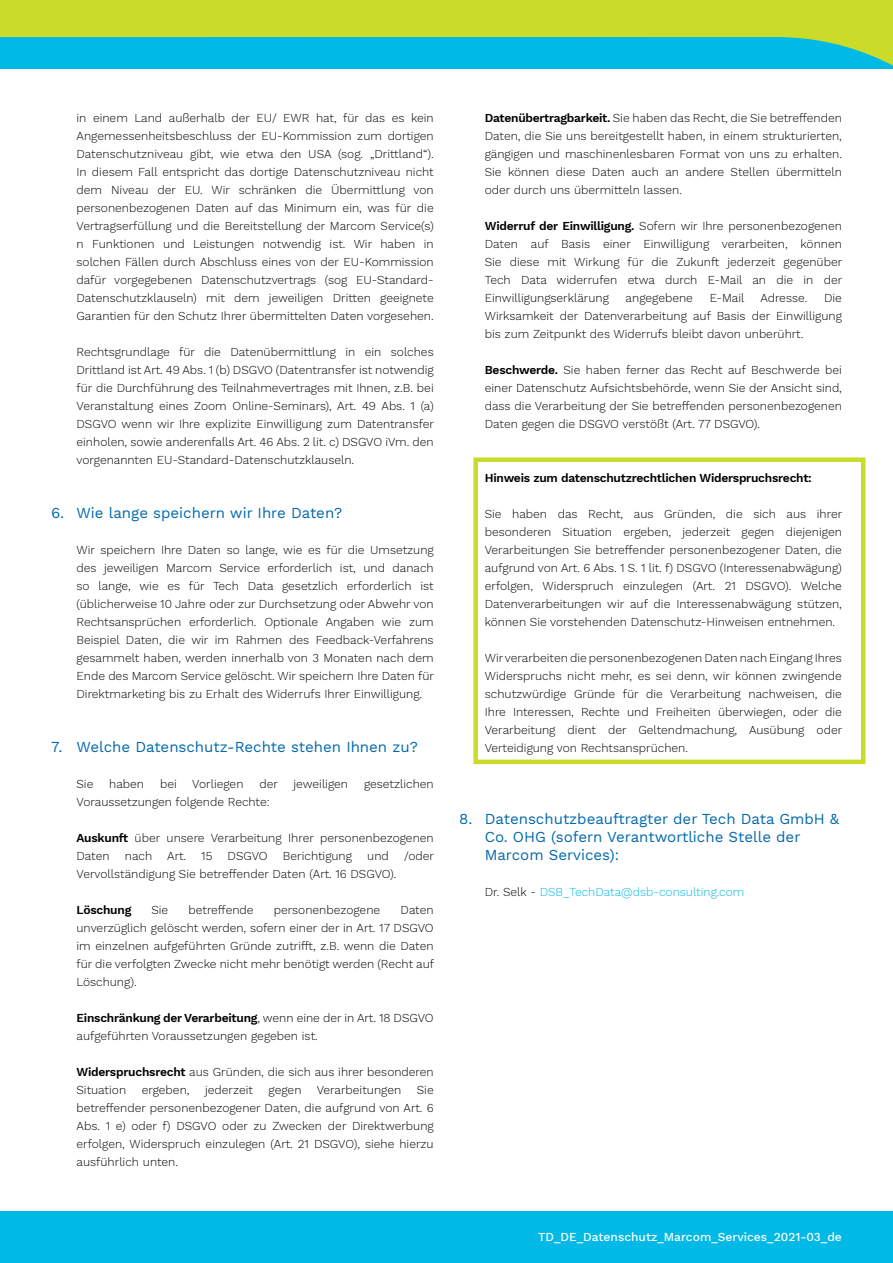
<style>
.page{position:relative;width:893px;height:1263px;background:#fff}
.page>*{position:absolute;margin:0;border:0;box-sizing:border-box;transform-origin:0 0}
.t1{font:15px/18px "Work Sans";color:#0068ac}
.t2{font:300 12px/18px "Work Sans";color:#000;text-align:justify}
.t3{font:600 12px "Work Sans";letter-spacing:-.02em;color:#000}
.t4{font:500 12px "Work Sans";color:#fff}
.t5{font:300 12px "Work Sans";color:#00b9e7}
.s1{font-weight:600}
.s2{color:#000}
</style>
<div class="page">
<div style="left:0;top:0;width:893px;height:37px;background:#cbdb2a"></div>
<div style="left:0;top:37px;width:893px;height:31px;background:#00b9e7"></div>
<div style="left:0;top:1212px;width:893px;height:51px;background:#00b9e7"></div>
<div style="left:473px;top:457px;width:392px;height:307px;border:4px solid #cbdb2a"></div>
<p class="t2" style="left:77px;top:109px;width:359px">in einem Land außerhalb der EU/ EWR hat, für das es kein Angemessenheitsbeschluss der EU-Kommission zum dortigen Datenschutzniveau gibt, wie etwa den USA (sog. „Drittland“).<br>In diesem Fall entspricht das dortige Datenschutzniveau nicht dem Niveau der EU. Wir schränken die Übermittlung von personenbezogenen Daten auf das Minimum ein, was für die Vertragserfüllung und die Bereitstellung der Marcom Service(s) n Funktionen und Leistungen notwendig ist. Wir haben in solchen Fällen durch Abschluss eines von der EU-Kommission dafür vorgegebenen Datenschutzvertrags (sog EU-Standard-Datenschutzklauseln) mit dem jeweiligen Dritten geeignete Garantien für den Schutz Ihrer übermittelten Daten vorgesehen.</p>
<p class="t2" style="left:77px;top:343px;width:359px">Rechtsgrundlage für die Datenübermittlung in ein solches Drittland ist Art. 49 Abs. 1 (b) DSGVO (Datentransfer ist notwendig für die Durchführung des Teilnahmevertrages mit Ihnen, z.B. bei Veranstaltung eines Zoom Online-Seminars), Art. 49 Abs. 1 (a)<br>DSGVO wenn wir Ihre explizite Einwilligung zum Datentransfer einholen, sowie anderenfalls Art. 46 Abs. 2 lit. c) DSGVO iVm. den vorgenannten EU-Standard-Datenschutzklauseln.</p>
<p class="t1" style="left:51px;top:504px;width:293px">6. Wie lange speichern wir Ihre Daten?</p>
<p class="t2" style="left:77px;top:541px;width:359px">Wir speichern Ihre Daten so lange, wie es für die Umsetzung des jeweiligen Marcom Service erforderlich ist, und danach so lange, wie es für Tech Data gesetzlich erforderlich ist (üblicherweise 10 Jahre oder zur Durchsetzung oder Abwehr von Rechtsansprüchen erforderlich. Optionale Angaben wie zum Beispiel Daten, die wir im Rahmen des Feedback-Verfahrens gesammelt haben, werden innerhalb von 3 Monaten nach dem Ende des Marcom Service gelöscht. Wir speichern Ihre Daten für Direktmarketing bis zu Erhalt des Widerrufs Ihrer Einwilligung.</p>
<p class="t1" style="left:51px;top:738px;width:368px">7. Welche Datenschutz-Rechte stehen Ihnen zu?</p>
<p class="t2" style="left:77px;top:775px;width:18px">Sie</p>
<p class="t2" style="left:109px;top:775px;width:36px">haben</p>
<p class="t2" style="left:160px;top:775px;width:18px">bei</p>
<p class="t2" style="left:192px;top:775px;width:53px">Vorliegen</p>
<p class="t2" style="left:259px;top:775px;width:20px">der</p>
<p class="t2" style="left:294px;top:775px;width:56px">jeweiligen</p>
<p class="t2" style="left:364px;top:775px;width:71px">gesetzlichen</p>
<p class="t2" style="left:77px;top:793px;width:195px">Voraussetzungen folgende Rechte:</p>
<p class="t2" style="left:77px;top:829px;width:359px"><span class="s1">Auskunft</span> über unsere Verarbeitung Ihrer personenbezogenen<br>Daten</p>
<p class="t2" style="left:125px;top:847px;width:63px">nach Art.</p>
<p class="t2" style="left:201px;top:847px;width:13px">15</p>
<p class="t2" style="left:228px;top:847px;width:42px">DSGVO</p>
<p class="t2" style="left:283px;top:847px;width:71px">Berichtigung</p>
<p class="t2" style="left:367px;top:847px;width:23px">und</p>
<p class="t2" style="left:404px;top:847px;width:31px">/oder</p>
<p class="t2" style="left:77px;top:865px;width:321px">Vervollständigung Sie betreffender Daten (Art. 16 DSGVO).</p>
<p class="t3" style="left:77px;top:903px;width:56px">Löschung</p>
<p class="t2" style="left:151px;top:901px;width:18px">Sie</p>
<p class="t2" style="left:189px;top:901px;width:66px">betreffende</p>
<p class="t2" style="left:274px;top:901px;width:108px">personenbezogene</p>
<p class="t2" style="left:77px;top:901px;width:359px;text-indent:324px">Daten unverzüglich gelöscht werden, sofern einer der in Art. 17 DSGVO im einzelnen aufgeführten Gründe zutrifft, z.B. wenn die Daten für die verfolgten Zwecke nicht mehr benötigt werden (Recht auf Löschung).</p>
<p class="t2" style="left:77px;top:1009px;width:359px"><span class="s1">Einschränkung der Verarbeitung</span>, wenn eine der in Art. 18 DSGVO aufgeführten Voraussetzungen gegeben ist.</p>
<p class="t2" style="left:77px;top:1063px;width:359px"><span class="s1">Widerspruchsrecht</span> aus Gründen, die sich aus ihrer besonderen<br>Situation</p>
<p class="t2" style="left:142px;top:1081px;width:49px">ergeben,</p>
<p class="t2" style="left:205px;top:1081px;width:49px">jederzeit</p>
<p class="t2" style="left:269px;top:1081px;width:34px">gegen</p>
<p class="t2" style="left:317px;top:1081px;width:86px">Verarbeitungen</p>
<p class="t2" style="left:77px;top:1081px;width:359px;text-indent:340px">Sie betreffender personenbezogener Daten, die aufgrund von Art. 6<br>Abs. 1 e) oder f) DSGVO oder zu Zwecken der Direktwerbung erfolgen, Widerspruch einzulegen (Art. 21 DSGVO), siehe hierzu ausführlich unten.</p>
<p class="t2" style="left:485px;top:109px;width:359px"><span class="s1">Datenübertragbarkeit.</span> Sie haben das Recht, die Sie betreffenden Daten, die Sie uns bereitgestellt haben, in einem strukturierten, gängigen und maschinenlesbaren Format von uns zu erhalten.<br>Sie können diese Daten auch an andere Stellen übermitteln oder durch uns übermitteln lassen.</p>
<p class="t2" style="left:485px;top:217px;width:359px"><span class="s1">Widerruf der Einwilligung.</span> Sofern wir Ihre personenbezogenen Daten auf Basis einer Einwilligung verarbeiten, können Sie diese mit Wirkung für die Zukunft jederzeit gegenüber Tech Data widerrufen etwa durch E-Mail an die in der Einwilligungserklärung</p>
<p class="t2" style="left:626px;top:289px;width:69px">angegebene</p>
<p class="t2" style="left:710px;top:289px;width:36px">E-Mail</p>
<p class="t2" style="left:760px;top:289px;width:49px">Adresse.</p>
<p class="t2" style="left:485px;top:289px;width:359px;text-indent:339px">Die Wirksamkeit der Datenverarbeitung auf Basis der Einwilligung bis zum Zeitpunkt des Widerrufs bleibt davon unberührt.</p>
<p class="t2" style="left:485px;top:361px;width:359px"><span class="s1">Beschwerde.</span> Sie haben ferner das Recht auf Beschwerde bei einer Datenschutz Aufsichtsbehörde, wenn Sie der Ansicht sind, dass die Verarbeitung der Sie betreffenden personenbezogenen Daten gegen die DSGVO verstößt (Art. 77 DSGVO).</p>
<p class="t3" style="left:485px;top:471px;width:329px">Hinweis zum datenschutzrechtlichen Widerspruchsrecht:</p>
<p class="t2" style="left:485px;top:505px;width:359px">Sie haben das Recht, aus Gründen, die sich aus ihrer besonderen Situation ergeben, jederzeit gegen diejenigen Verarbeitungen Sie betreffender personenbezogener Daten, die aufgrund von Art. 6 Abs. 1 S. 1 lit. f) DSGVO (Interessenabwägung) erfolgen, Widerspruch einzulegen (Art. 21 DSGVO). Welche Datenverarbeitungen wir auf die Interessenabwägung stützen, können Sie vorstehenden Datenschutz-Hinweisen entnehmen.</p>
<p class="t2" style="left:485px;top:649px;width:359px">Wir verarbeiten die personenbezogenen Daten nach Eingang Ihres Widerspruchs nicht mehr, es sei denn, wir können zwingende schutzwürdige Gründe für die Verarbeitung nachweisen, die Ihre Interessen, Rechte und Freiheiten überwiegen, oder die Verarbeitung dient der Geltendmachung, Ausübung oder Verteidigung von Rechtsansprüchen.</p>
<p class="t1" style="left:485px;top:810px;width:356px;text-indent:-26px">8. Datenschutzbeauftragter der Tech Data GmbH &amp;<br>Co. OHG (sofern Verantwortliche Stelle der<br>Marcom Services):</p>
<p class="t5" style="left:485px;top:885px;width:261px"><span class="s2">Dr. Selk -</span> DSB_TechData@dsb-consulting.com</p>
<p class="t4" style="left:538px;top:1230px;width:305px">TD_DE_Datenschutz_Marcom_Services_2021-03_de</p>
</div>
